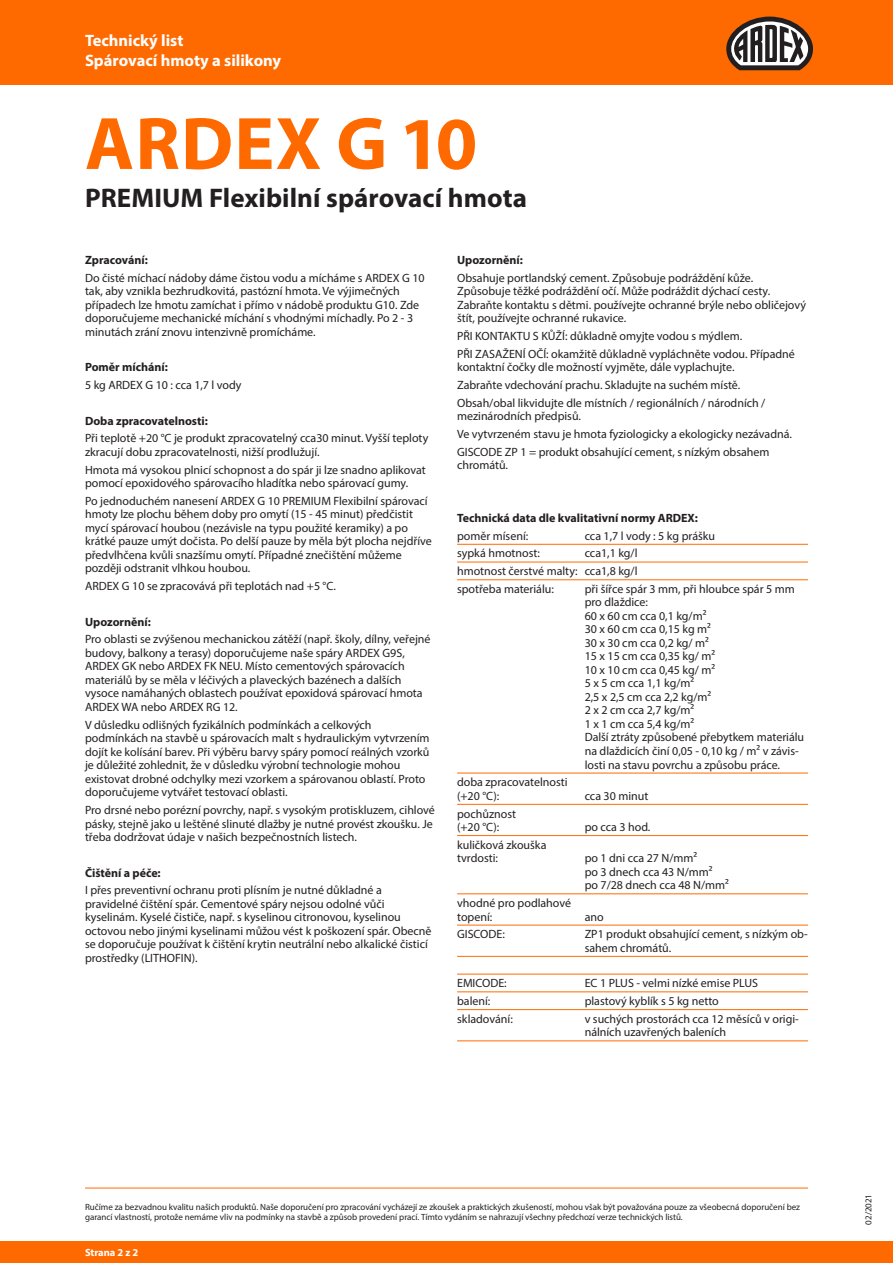
<style>
.page{position:relative;width:893px;height:1263px;background:#fff}
.page>*{position:absolute;margin:0;border:0;box-sizing:border-box;transform-origin:0 0}
.Titel{font:700 75px "Myriad Pro";letter-spacing:.015em;color:#ff6a00}
.Untertitel{font:700 27px "Myriad Pro";letter-spacing:.005em;color:#231f20}
.t1{font:700 16.5px/19.5px "Myriad Pro";color:#fff}
.Fliesstext{font:12px/13.5px "Myriad Pro";color:#231f20}
.Technische_Daten{font:12px/13.5px "Myriad Pro";color:#231f20}
.Fliesstext-2{font:700 12px "Myriad Pro";color:#231f20}
.Subheads{font:700 12px "Myriad Pro";color:#231f20}
.t2{font:700 10.5px "Myriad Pro";color:#fff}
.Fliesstext-3{font:9px/10.5px "Myriad Pro";color:#231f20}
.Norm{font:9px "Myriad Pro";color:#231f20}
</style>
<div class="page">
<div style="left:0;top:0;width:893px;height:85px;background:#ff6a00"></div>
<div style="left:0;top:1242px;width:893px;height:21px;background:#ff6a00"></div>
<hr style="left:457px;top:544px;width:351px;height:1px;background:#ff6a00">
<hr style="left:457px;top:562px;width:351px;height:1px;background:#ff6a00">
<hr style="left:457px;top:579px;width:351px;height:1px;background:#ff6a00">
<hr style="left:457px;top:773px;width:351px;height:1px;background:#ff6a00">
<hr style="left:457px;top:804px;width:351px;height:1px;background:#ff6a00">
<hr style="left:457px;top:835px;width:351px;height:1px;background:#ff6a00">
<hr style="left:457px;top:893px;width:351px;height:1px;background:#ff6a00">
<hr style="left:457px;top:925px;width:351px;height:1px;background:#ff6a00">
<hr style="left:457px;top:956px;width:351px;height:1px;background:#ff6a00">
<hr style="left:457px;top:974px;width:351px;height:1px;background:#ff6a00">
<hr style="left:457px;top:991px;width:351px;height:1px;background:#ff6a00">
<hr style="left:457px;top:1009px;width:351px;height:1px;background:#ff6a00">
<hr style="left:457px;top:1040px;width:351px;height:1px;background:#ff6a00">
<svg style="left:726px;top:17px;width:87px;height:53px"></svg>
<hr style="left:85px;top:1188px;width:723px;height:1px;background:#ff6a00">
<h3 class="t1" style="left:85px;top:31px;width:198px">Technický list<br>Spárovací hmoty a silikony</h3>
<p class="Titel" style="left:85px;top:95px;width:394px">ARDEX G10</p>
<p class="Untertitel" style="left:85px;top:181px;width:443px">PREMIUM Flexibilní spárovací hmota</p>
<p class="Fliesstext-2" style="left:85px;top:252px;width:64px">Zpracování:</p>
<p class="Fliesstext" style="left:85px;top:271px;width:341px">Do čisté míchací nádoby dáme čistou vodu a mícháme s ARDEX G 10 tak, aby vznikla bezhrudkovitá, pastózní hmota. Ve výjimečných případech lze hmotu zamíchat i přímo v nádobě produktu G10. Zde doporučujeme mechanické míchání s vhodnými míchadly. Po 2 - 3 minutách zrání znovu intenzivně promícháme.</p>
<p class="Fliesstext-2" style="left:85px;top:360px;width:84px">Poměr míchání:</p>
<p class="Fliesstext" style="left:85px;top:378px;width:158px">5 kg ARDEX G 10 : cca 1,7 l vody</p>
<p class="Fliesstext-2" style="left:85px;top:413px;width:124px">Doba zpracovatelnosti:</p>
<p class="Fliesstext" style="left:85px;top:431px;width:345px">Při teplotě +20 °C je produkt zpracovatelný cca30 minut. Vyšší teploty zkracují dobu zpracovatelnosti, nižší prodlužují.</p>
<p class="Fliesstext" style="left:85px;top:463px;width:342px">Hmota má vysokou plnicí schopnost a do spár ji lze snadno aplikovat pomocí epoxidového spárovacího hladítka nebo spárovací gumy.</p>
<p class="Fliesstext" style="left:85px;top:494px;width:348px">Po jednoduchém nanesení ARDEX G 10 PREMIUM Flexibilní spárovací hmoty lze plochu během doby pro omytí (15 - 45 minut) předčistit mycí spárovací houbou (nezávisle na typu použité keramiky) a po krátké pauze umýt dočista. Po delší pauze by měla být plocha nejdříve předvlhčena kvůli snazšímu omytí. Případné znečištění můžeme později odstranit vlhkou houbou.</p>
<p class="Fliesstext" style="left:85px;top:579px;width:252px">ARDEX G 10 se zpracovává při teplotách nad +5 °C.</p>
<p class="Fliesstext-2" style="left:85px;top:614px;width:67px">Upozornění:</p>
<p class="Fliesstext" style="left:85px;top:632px;width:347px">Pro oblasti se zvýšenou mechanickou zátěží (např. školy, dílny, veřejné budovy, balkony a terasy) doporučujeme naše spáry ARDEX G9S, ARDEX GK nebo ARDEX FK NEU. Místo cementových spárovacích materiálů by se měla v léčivých a plaveckých bazénech a dalších vysoce namáhaných oblastech používat epoxidová spárovací hmota ARDEX WA nebo ARDEX RG 12.</p>
<p class="Fliesstext" style="left:85px;top:718px;width:346px">V důsledku odlišných fyzikálních podmínkách a celkových podmínkách na stavbě u spárovacích malt s hydraulickým vytvrzením dojít ke kolísání barev. Při výběru barvy spáry pomocí reálných vzorků je důležité zohlednit, že v důsledku výrobní technologie mohou existovat drobné odchylky mezi vzorkem a spárovanou oblastí. Proto doporučujeme vytvářet testovací oblasti.</p>
<p class="Fliesstext" style="left:85px;top:803px;width:351px">Pro drsné nebo porézní povrchy, např. s vysokým protiskluzem, cihlové pásky, stejně jako u leštěné slinuté dlažby je nutné provést zkoušku. Je třeba dodržovat údaje v našich bezpečnostních listech.</p>
<p class="Fliesstext-2" style="left:85px;top:865px;width:77px">Čištění a péče:</p>
<p class="Fliesstext" style="left:85px;top:883px;width:348px">I přes preventivní ochranu proti plísním je nutné důkladné a pravidelné čištění spár. Cementové spáry nejsou odolné vůči kyselinám. Kyselé čističe, např. s kyselinou citronovou, kyselinou octovou nebo jinými kyselinami můžou vést k poškození spár. Obecně se doporučuje používat k čištění krytin neutrální nebo alkalické čisticí prostředky (LITHOFIN).</p>
<p class="Fliesstext-2" style="left:457px;top:252px;width:67px">Upozornění:</p>
<p class="Fliesstext" style="left:457px;top:271px;width:350px">Obsahuje portlandský cement. Způsobuje podráždění kůže.<br>Způsobuje těžké podráždění očí. Může podráždit dýchací cesty.<br>Zabraňte kontaktu s dětmi. používejte ochranné brýle nebo obličejový štít, používejte ochranné rukavice.</p>
<p class="Fliesstext" style="left:457px;top:329px;width:286px">PŘI KONTAKTU S KŮŽÍ: důkladně omyjte vodou s mýdlem.</p>
<p class="Fliesstext" style="left:457px;top:347px;width:339px">PŘI ZASAŽENÍ OČÍ: okamžitě důkladně vypláchněte vodou. Případné kontaktní čočky dle možností vyjměte, dále vyplachujte.</p>
<p class="Fliesstext" style="left:457px;top:378px;width:285px">Zabraňte vdechování prachu. Skladujte na suchém místě.</p>
<p class="Fliesstext" style="left:457px;top:396px;width:310px">Obsah/obal likvidujte dle místních / regionálních / národních / mezinárodních předpisů.</p>
<p class="Fliesstext" style="left:457px;top:427px;width:336px">Ve vytvrzeném stavu je hmota fyziologicky a ekologicky nezávadná.</p>
<p class="Fliesstext" style="left:457px;top:445px;width:314px">GISCODE ZP 1 = produkt obsahující cement, s nízkým obsahem chromátů.</p>
<p class="Subheads" style="left:457px;top:510px;width:242px">Technická data dle kvalitativní normy ARDEX:</p>
<p class="Technische_Daten" style="left:457px;top:529px;width:73px">poměr mísení:</p>
<p class="Technische_Daten" style="left:585px;top:529px;width:132px">cca 1,7 l vody : 5 kg prášku</p>
<p class="Technische_Daten" style="left:457px;top:546px;width:84px">sypká hmotnost:</p>
<p class="Technische_Daten" style="left:585px;top:546px;width:54px">cca1,1 kg/l</p>
<p class="Technische_Daten" style="left:457px;top:564px;width:182px">hmotnost čerstvé malty: cca1,8 kg/l</p>
<p class="Technische_Daten" style="left:457px;top:582px;width:98px">spotřeba materiálu:</p>
<p class="Technische_Daten" style="left:585px;top:582px;width:221px">při šířce spár 3 mm, při hloubce spár 5 mm pro dlaždice:<br>60 x 60 cm cca 0,1 kg/m²<br>30 x 60 cm cca 0,15 kg m²<br>30 x 30 cm cca 0,2 kg/ m²<br>15 x 15 cm cca 0,35 kg/ m²<br>10 x 10 cm cca 0,45 kg/ m²<br>5 x 5 cm cca 1,1 kg/m²<br>2,5 x 2,5 cm cca 2,2 kg/m²<br>2 x 2 cm cca 2,7 kg/m²<br>1 x 1 cm cca 5,4 kg/m²<br>Další ztráty způsobené přebytkem materiálu na dlaždicích činí 0,05 - 0,10 kg / m² v závis&shy;losti na stavu povrchu a způsobu práce.</p>
<p class="Technische_Daten" style="left:457px;top:775px;width:112px">doba zpracovatelnosti (+20 °C):</p>
<p class="Technische_Daten" style="left:585px;top:789px;width:65px">cca 30 minut</p>
<p class="Technische_Daten" style="left:457px;top:806px;width:60px">pochůznost (+20 °C):</p>
<p class="Technische_Daten" style="left:457px;top:838px;width:91px">kuličková zkouška tvrdosti:</p>
<p class="Technische_Daten" style="left:457px;top:896px;width:115px">vhodné pro podlahové topení:</p>
<p class="Technische_Daten" style="left:585px;top:820px;width:67px">po cca 3 hod.</p>
<p class="Technische_Daten" style="left:585px;top:851px;width:146px">po 1 dni cca 27 N/mm²<br>po 3 dnech cca 43 N/mm² po 7/28 dnech cca 48 N/mm²</p>
<p class="Technische_Daten" style="left:585px;top:909px;width:20px">ano</p>
<p class="Technische_Daten" style="left:457px;top:927px;width:49px">GISCODE:</p>
<p class="Technische_Daten" style="left:585px;top:927px;width:225px">ZP1 produkt obsahující cement, s nízkým ob&shy;sahem chromátů.</p>
<p class="Technische_Daten" style="left:457px;top:976px;width:51px">EMICODE:</p>
<p class="Technische_Daten" style="left:585px;top:976px;width:175px">EC 1 PLUS - velmi nízké emise PLUS</p>
<p class="Technische_Daten" style="left:457px;top:994px;width:35px">balení:</p>
<p class="Technische_Daten" style="left:585px;top:994px;width:136px">plastový kyblík s 5 kg netto</p>
<p class="Technische_Daten" style="left:457px;top:1012px;width:57px">skladování:</p>
<p class="Technische_Daten" style="left:585px;top:1012px;width:216px">v suchých prostorách cca 12 měsíců v origi&shy;nálních uzavřených baleních</p>
<p class="Fliesstext-3" style="left:85px;top:1201px;width:717px">Ručíme za bezvadnou kvalitu našich produktů. Naše doporučení pro zpracování vycházejí ze zkoušek a praktických zkušeností, mohou však být považována pouze za všeobecná doporučení bez garancí vlastností, protože nemáme vliv na podmínky na stavbě a způsob provedení prací. Tímto vydáním se nahrazují všechny předchozí verze technických listů.</p>
<p class="t2" style="left:85px;top:1245px;width:55px">Strana 2 z 2</p>
<p class="Norm" style="left:863px;top:1225px;width:32px;rotate:-90deg">02/2021</p>
</div>
